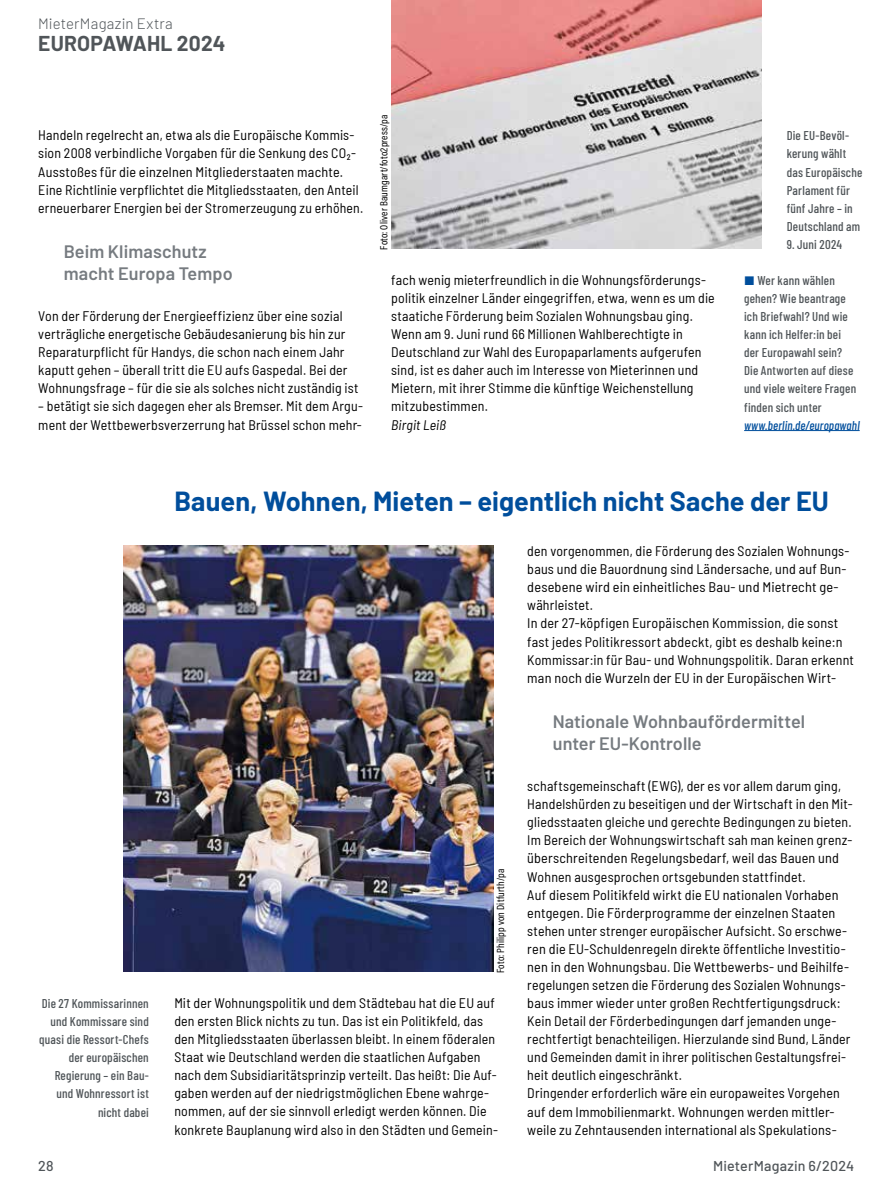
<style>
.page{position:relative;width:893px;height:1191px;background:#fff}
.page>*{position:absolute;margin:0;border:0;box-sizing:border-box;transform-origin:0 0}
.t1{font:700 27px "Barlow";letter-spacing:.005em;color:#004e9c}
.t2{font:700 21px "Barlow";letter-spacing:.01em;color:#505559}
.t3{font:600 18px/22.5px "Barlow";letter-spacing:.005em;color:#767b80}
.t4{font:300 15px "Barlow";letter-spacing:.01em;color:#505559}
.t5{font:500 14.25px "Barlow";letter-spacing:.01em;color:#505559}
.t6{font:semi-condensed 13.8px/18px "Barlow";letter-spacing:.015em;color:#000}
.t7{font:italic semi-condensed 13.8px "Barlow";letter-spacing:.01em;color:#000}
.t8{font:500 12.75px/18px "Barlow Condensed";letter-spacing:.015em;color:#505559}
.t9{font:italic 500 12.75px "Barlow Condensed";letter-spacing:.015em;color:#004e9c}
.t10{font:10.5px "Acumin Pro Cond";letter-spacing:.015em;color:#000}
.s1{font-family:"European Pi Three";font-weight:400;color:#004e9c}
</style>
<div class="page">
<img style="left:391px;top:0;width:370px;height:249px">
<img style="left:123px;top:545px;width:370px;height:427px">
<hr style="left:744px;top:430px;width:116px;height:1px;background:#004e9c">
<p class="t4" style="left:38px;top:12px;width:136px">MieterMagazin Extra</p>
<h2 class="t2" style="left:38px;top:28px;width:189px">EUROPAWAHL 2024</h2>
<p class="t6" style="left:38px;top:125px;width:327px">Handeln regelrecht an, etwa als die Europäische Kommis&shy;sion 2008 verbindliche Vorgaben für die Senkung des CO<sub>2</sub>- Ausstoßes für die einzelnen Mitgliederstaaten machte.<br>Eine Richtlinie verpflichtet die Mitgliedsstaaten, den Anteil erneuerbarer Energien bei der Stromerzeugung zu erhöhen.</p>
<h3 class="t3" style="left:64px;top:238px;width:170px">Beim Klimaschutz macht Europa Tempo</h3>
<p class="t6" style="left:38px;top:306px;width:322px">Von der Förderung der Energieeffizienz über eine sozial verträgliche energetische Gebäudesanierung bis hin zur Reparaturpflicht für Handys, die schon nach einem Jahr kaputt gehen – überall tritt die EU aufs Gaspedal. Bei der Wohnungsfrage – für die sie als solches nicht zuständig ist</p>
<p class="t6" style="left:38px;top:396px;width:326px">– betätigt sie sich dagegen eher als Bremser. Mit dem Argu&shy;ment der Wettbewerbsverzerrung hat Brüssel schon mehr-</p>
<p class="t10" style="left:377px;top:250px;width:137px;rotate:-90deg">Foto: Oliver Baumgart/foto2press/pa</p>
<p class="t6" style="left:391px;top:270px;width:325px">fach wenig mieterfreundlich in die Wohnungsförderungs&shy;politik einzelner Länder eingegriffen, etwa, wenn es um die staatiche Förderung beim Sozialen Wohnungsbau ging.<br>Wenn am 9. Juni rund 66 Millionen Wahlberechtigte in Deutschland zur Wahl des Europaparlaments aufgerufen sind, ist es daher auch im Interesse von Mieterinnen und Mietern, mit ihrer Stimme die künftige Weichenstellung mitzubestimmen.</p>
<p class="t7" style="left:391px;top:414px;width:56px">Birgit Leiß</p>
<p class="t8" style="left:787px;top:126px;width:77px">Die EU-Bevöl&shy;kerung wählt das Europäische<br>Parlament für fünf Jahre – in<br>Deutschland am</p>
<p class="t8" style="left:787px;top:234px;width:57px">9. Juni 2024</p>
<p class="t8" style="left:744px;top:270px;width:114px"><span class="s1">L</span> Wer kann wählen gehen? Wie beantrage ich Briefwahl? Und wie kann ich Helfer:in bei der Europawahl sein?<br>Die Antworten auf diese und viele weitere Fragen finden sich unter</p>
<p class="t9" style="left:744px;top:416px;width:117px">www.berlin.de/europawahl</p>
<h1 class="t1" style="left:174px;top:481px;width:656px">Bauen, Wohnen, Mieten – eigentlich nicht Sache der EU</h1>
<p class="t6" style="left:527px;top:541px;width:328px">den vorgenommen, die Förderung des Sozialen Wohnungs&shy;baus und die Bauordnung sind Ländersache, und auf Bun&shy;desebene wird ein einheitliches Bau- und Mietrecht ge&shy;währleistet.<br>In der 27-köpfigen Europäischen Kommission, die sonst fast jedes Politikressort abdeckt, gibt es deshalb keine:n Kommissar:in für Bau- und Wohnungspolitik. Daran erkennt man noch die Wurzeln der EU in der Europäischen Wirt-</p>
<p class="t8" style="left:39px;top:993px;width:111px;text-align:right">Die 27 Kommissarinnen und Kommissare sind quasi die Ressort-Chefs der europäischen<br>Regierung – ein Bau&shy;und Wohnressort ist nicht dabei</p>
<p class="t10" style="left:494px;top:973px;width:106px;rotate:-90deg">Foto: Philipp von Ditfurth/pa</p>
<p class="t6" style="left:174px;top:993px;width:325px">Mit der Wohnungspolitik und dem Städtebau hat die EU auf den ersten Blick nichts zu tun. Das ist ein Politikfeld, das den Mitgliedsstaaten überlassen bleibt. In einem föderalen Staat wie Deutschland werden die staatlichen Aufgaben nach dem Subsidiaritätsprinzip verteilt. Das heißt: Die Auf&shy;gaben werden auf der niedrigstmöglichen Ebene wahrge&shy;nommen, auf der sie sinnvoll erledigt werden können. Die konkrete Bauplanung wird also in den Städten und Gemein-</p>
<h3 class="t3" style="left:553px;top:708px;width:254px">Nationale Wohnbaufördermittel unter EU-Kontrolle</h3>
<p class="t6" style="left:527px;top:776px;width:327px">schaftsgemeinschaft (EWG), der es vor allem darum ging, Handelshürden zu beseitigen und der Wirtschaft in den Mit&shy;gliedsstaaten gleiche und gerechte Bedingungen zu bieten.<br>Im Bereich der Wohnungswirtschaft sah man keinen grenz&shy;überschreitenden Regelungsbedarf, weil das Bauen und Wohnen ausgesprochen ortsgebunden stattfindet.<br>Auf diesem Politikfeld wirkt die EU nationalen Vorhaben entgegen. Die Förderprogramme der einzelnen Staaten stehen unter strenger europäischer Aufsicht. So erschwe&shy;ren die EU-Schuldenregeln direkte öffentliche Investitio&shy;nen in den Wohnungsbau. Die Wettbewerbs- und Beihilfe&shy;regelungen setzen die Förderung des Sozialen Wohnungs&shy;baus immer wieder unter großen Rechtfertigungsdruck:<br>Kein Detail der Förderbedingungen darf jemanden unge&shy;rechtfertigt benachteiligen. Hierzulande sind Bund, Länder und Gemeinden damit in ihrer politischen Gestaltungsfrei&shy;heit deutlich eingeschränkt.<br>Dringender erforderlich wäre ein europaweites Vorgehen auf dem Immobilienmarkt. Wohnungen werden mittler&shy;weile zu Zehntausenden international als Spekulations-</p>
<p class="t5" style="left:38px;top:1155px;width:17px">28</p>
<p class="t5" style="left:713px;top:1155px;width:143px">MieterMagazin 6/2024</p>
</div>
